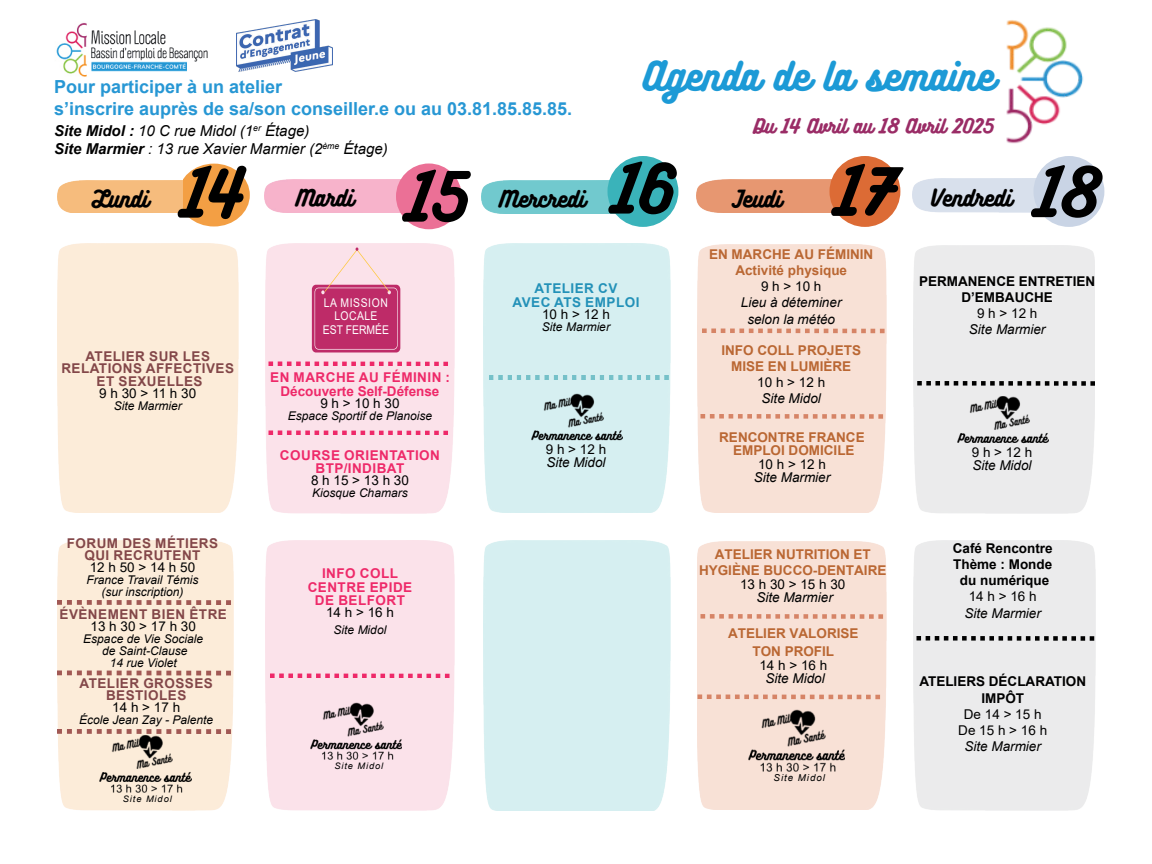
<style>
.page{position:relative;width:1152px;height:864px;background:#fff}
.page>*{position:absolute;margin:0;border:0;box-sizing:border-box;transform-origin:0 0}
.t1{font:60px "Bukhari Script";color:#000}
.t2{font:36px "Bukhari Script";color:#1c9ad6}
.t3{font:21px "Bukhari Script";color:#000}
.t4{font:700 18px/21.6px "Arial";color:#2797d4}
.t5{font:18px "Bukhari Script";color:#9a2c66}
.t6{font:italic 15px/18px "Arial";color:#000}
.t7{font:700 13.5px/16.2px "Arial";color:#ba6733;text-align:center}
.t8{font:13.5px/16.2px "Arial";color:#000;text-align:center}
.t9{font:italic 13.5px/16.2px "Arial";color:#000;text-align:center}
.t10{font:700 13.5px/13.5px "Arial";letter-spacing:.035em;color:#834749;text-align:right}
.t11{font:700 13.5px/16.2px "Arial";color:#000;text-align:center}
.t12{font:700 13.5px "Arial";letter-spacing:.015em;color:#ee2969}
.t13{font:700 13.5px/13.5px "Arial";letter-spacing:.035em;color:#ee2969;text-align:center}
.t14{font:700 13.5px/13.5px "Arial";letter-spacing:.035em;color:#2391b8}
.t15{font:italic 12px/12px "Arial";color:#000;text-align:center}
.t16{font:12px/13px "Arial";letter-spacing:.04em;color:#fff;text-align:center;scale:.86 1}
.t17{font:italic 9.6px "Arial";letter-spacing:.1em;color:#000}
.t18{font:italic 9px "Arial";letter-spacing:.1em;color:#000}
.s1{font-weight:700}
</style>
<div class="page">
<img style="left:1006px;top:20px;width:78px;height:124px">
<div style="left:57px;top:540px;width:177px;height:271px;background:#fcecd9"></div>
<div style="left:57px;top:180px;width:126px;height:33px;background:#f6bc7d"></div>
<svg style="left:183px;top:164px;width:67px;height:62px"></svg>
<div style="left:264px;top:179px;width:137px;height:34px;background:#f7b3cb"></div>
<div style="left:396px;top:164px;width:66px;height:65px;background:#eb7096;border-radius:50%"></div>
<div style="left:482px;top:180px;width:134px;height:34px;background:#71c9ce"></div>
<div style="left:608px;top:156px;width:70px;height:71px;background:#3ab3ba;border-radius:50%"></div>
<div style="left:266px;top:243px;width:189px;height:270px;background:#fbe2ea"></div>
<div style="left:697px;top:180px;width:140px;height:33px;background:#e79771"></div>
<div style="left:830px;top:156px;width:70px;height:71px;background:#dc6b35;border-radius:50%"></div>
<div style="left:698px;top:541px;width:189px;height:269px;background:#f8e1d6"></div>
<div style="left:483px;top:243px;width:187px;height:270px;background:#d6eff1"></div>
<div style="left:912px;top:178px;width:128px;height:34px;background:#d8e0ec"></div>
<div style="left:1034px;top:156px;width:70px;height:71px;background:#c9d4e5;border-radius:50%"></div>
<svg style="left:312px;top:248px;width:88px;height:104px;background:#d46f97"></svg>
<img style="left:236px;top:19px;width:96px;height:53px">
<img style="left:56px;top:23px;width:152px;height:54px">
<svg style="left:268px;top:362px;width:180px;height:4px"></svg>
<svg style="left:268px;top:431px;width:180px;height:4px"></svg>
<img style="left:748px;top:710px;width:97px;height:61px">
<img style="left:99px;top:735px;width:93px;height:58px">
<img style="left:311px;top:702px;width:91px;height:58px">
<img style="left:531px;top:393px;width:91px;height:48px">
<svg style="left:916px;top:636px;width:178px;height:5px"></svg>
<svg style="left:270px;top:674px;width:180px;height:4px"></svg>
<svg style="left:57px;top:600px;width:174px;height:5px"></svg>
<svg style="left:57px;top:729px;width:174px;height:5px"></svg>
<svg style="left:57px;top:671px;width:174px;height:5px"></svg>
<svg style="left:702px;top:328px;width:183px;height:5px"></svg>
<svg style="left:700px;top:414px;width:183px;height:5px"></svg>
<svg style="left:700px;top:614px;width:183px;height:5px"></svg>
<svg style="left:698px;top:694px;width:182px;height:5px"></svg>
<img style="left:489px;top:375px;width:180px;height:5px">
<svg style="left:917px;top:381px;width:178px;height:5px"></svg>
<img style="left:957px;top:396px;width:92px;height:48px">
<h3 class="t4" style="left:54px;top:77px;width:520px">POUR PARTICIPER À UN ATELIER<br>S’INSCRIRE AUPRÈS DE SA/SON CONSEILLER.E OU AU 03.81.85.85.85.</h3>
<p class="t6" style="left:54px;top:122px;width:335px"><span class="s1">Site Midol :</span> 10 C rue Midol (1<sup>er</sup> Étage)<br><span class="s1">Site Marmier</span> : 13 rue Xavier Marmier (2<sup>ème</sup> Étage)</p>
<h3 class="t3" style="left:92px;top:187px;width:58px">Lundi</h3>
<h1 class="t1" style="left:181px;top:160px;width:65px">14</h1>
<h1 class="t1" style="left:406px;top:164px;width:65px">15</h1>
<h3 class="t3" style="left:296px;top:187px;width:59px">Mardi</h3>
<h3 class="t3" style="left:500px;top:187px;width:87px">Mercredi</h3>
<h2 class="t2" style="left:644px;top:57px;width:352px">Agenda de la semaine</h2>
<h3 class="t5" style="left:753px;top:116px;width:243px">Du 14 Avril au 18 Avril 2025</h3>
<h1 class="t1" style="left:612px;top:156px;width:63px">16</h1>
<h3 class="t3" style="left:732px;top:187px;width:51px">Jeudi</h3>
<h1 class="t1" style="left:835px;top:159px;width:63px">17</h1>
<h3 class="t3" style="left:931px;top:187px;width:82px">Vendredi</h3>
<h1 class="t1" style="left:1035px;top:160px;width:67px">18</h1>
<p class="t10" style="left:85px;top:349px;width:10px">ATELIER</p>
<p class="t10" style="left:149px;top:349px;width:11px">SUR</p>
<p class="t10" style="left:183px;top:349px;width:10px">LES</p>
<p class="t10" style="left:61px;top:361px;width:10px">RELATIONS</p>
<p class="t10" style="left:97px;top:361px;width:61px">AFFECTIVES<br>ET SEXUELLES</p>
<p class="t8" style="left:99px;top:385px;width:98px">9 h 30 &gt; 11 h 30</p>
<p class="t15" style="left:114px;top:400px;width:70px">Site Marmier</p>
<p class="t10" style="left:67px;top:537px;width:11px">FORUM</p>
<p class="t10" style="left:122px;top:537px;width:11px">DES</p>
<p class="t10" style="left:155px;top:537px;width:31px">MÉTIERS</p>
<p class="t10" style="left:84px;top:549px;width:40px">QUI RECRUTENT</p>
<p class="t8" style="left:90px;top:559px;width:107px">12 h 50 &gt; 14 h 50</p>
<p class="t15" style="left:87px;top:574px;width:113px">France Travail Témis (sur inscription)</p>
<p class="t10" style="left:60px;top:607px;width:21px">ÉVÈNEMENT</p>
<p class="t10" style="left:152px;top:607px;width:9px">BIEN</p>
<p class="t10" style="left:189px;top:607px;width:20px">ÊTRE</p>
<p class="t8" style="left:91px;top:618px;width:107px">13 h 30 &gt; 17 h 30</p>
<p class="t15" style="left:83px;top:633px;width:121px">Espace de Vie Sociale de Saint-Clause<br>14 rue Violet</p>
<p class="t10" style="left:80px;top:676px;width:10px">ATELIER</p>
<p class="t10" style="left:143px;top:676px;width:11px">GROSSES</p>
<p class="t10" style="left:106px;top:688px;width:10px">BESTIOLES</p>
<p class="t8" style="left:112px;top:699px;width:69px">14 h &gt; 17 h</p>
<p class="t15" style="left:79px;top:714px;width:136px">École Jean Zay - Palente</p>
<p class="t18" style="left:123px;top:793px;width:50px">Site Midol</p>
<p class="t16" style="left:323px;top:297px;width:78px">LA MISSION<br>LOCALE<br>EST FERMÉE</p>
<p class="t12" style="left:270px;top:368px;width:35px">EN MARCHE</p>
<p class="t12" style="left:359px;top:368px;width:34px">AU FÉMININ</p>
<p class="t12" style="left:446px;top:368px;width:6px">:</p>
<p class="t12" style="left:280px;top:381px;width:161px">DÉCOUVERTE SELF-DÉFENSE</p>
<p class="t8" style="left:320px;top:395px;width:81px">9 h &gt; 10 h 30</p>
<p class="t15" style="left:288px;top:409px;width:146px">Espace Sportif de Planoise</p>
<p class="t13" style="left:280px;top:448px;width:162px">COURSE ORIENTATION<br>BTP/INDIBAT</p>
<p class="t8" style="left:311px;top:472px;width:99px">8 h 15 &gt; 13 h 30</p>
<p class="t15" style="left:312px;top:487px;width:97px">Kiosque Chamars</p>
<p class="t12" style="left:322px;top:564px;width:10px">INFO</p>
<p class="t12" style="left:360px;top:564px;width:11px">COLL</p>
<p class="t12" style="left:308px;top:578px;width:11px">CENTRE</p>
<p class="t12" style="left:370px;top:578px;width:10px">EPIDE</p>
<p class="t12" style="left:315px;top:591px;width:34px">DE BELFORT</p>
<p class="t8" style="left:326px;top:604px;width:69px">14 h &gt; 16 h</p>
<p class="t15" style="left:334px;top:623px;width:54px">Site Midol</p>
<p class="t18" style="left:334px;top:760px;width:50px">Site Midol</p>
<p class="t14" style="left:513px;top:282px;width:128px;text-indent:86px">CV<br>AVEC ATS EMPLOI</p>
<p class="t8" style="left:542px;top:306px;width:69px">10 h &gt; 12 h</p>
<p class="t15" style="left:542px;top:321px;width:70px">Site Marmier</p>
<p class="t14" style="left:534px;top:282px;width:10px">ATELIER</p>
<p class="t7" style="left:709px;top:246px;width:166px">EN MARCHE AU FÉMININ<br>ACTIVITÉ PHYSIQUE</p>
<p class="t8" style="left:761px;top:278px;width:62px">9 h &gt; 10 h</p>
<p class="t9" style="left:741px;top:295px;width:102px">Lieu à déteminer selon la météo</p>
<p class="t7" style="left:721px;top:342px;width:141px">INFO COLL PROJETS<br>MISE EN LUMIÈRE</p>
<p class="t8" style="left:757px;top:374px;width:69px">10 h &gt; 12 h</p>
<p class="t9" style="left:762px;top:391px;width:61px">Site Midol</p>
<p class="t11" style="left:919px;top:273px;width:178px">PERMANENCE ENTRETIEN<br>D’EMBAUCHE</p>
<p class="t8" style="left:977px;top:305px;width:62px">9 h &gt; 12 h</p>
<p class="t9" style="left:969px;top:322px;width:78px">Site Marmier</p>
<p class="t7" style="left:719px;top:430px;width:147px;line-height:13.5px">RENCONTRE FRANCE<br>EMPLOI DOMICILE</p>
<p class="t8" style="left:758px;top:456px;width:69px">10 h &gt; 12 h</p>
<p class="t9" style="left:754px;top:470px;width:78px">Site Marmier</p>
<p class="t8" style="left:546px;top:441px;width:62px">9 h &gt; 12 h</p>
<p class="t9" style="left:546px;top:455px;width:61px">Site Midol</p>
<p class="t18" style="left:981px;top:454px;width:50px">Site Midol</p>
<p class="t8" style="left:972px;top:444px;width:62px">9 h &gt; 12 h</p>
<p class="t9" style="left:972px;top:458px;width:61px">Site Midol</p>
<p class="t18" style="left:555px;top:451px;width:50px">Site Midol</p>
<p class="t7" style="left:699px;top:546px;width:189px">ATELIER NUTRITION ET<br>HYGIÈNE BUCCO-DENTAIRE</p>
<p class="t8" style="left:740px;top:576px;width:107px">13 h 30 &gt; 15 h 30</p>
<p class="t9" style="left:756px;top:589px;width:78px">Site Marmier</p>
<p class="t7" style="left:728px;top:625px;width:132px;line-height:18px">ATELIER VALORISE<br>TON PROFIL</p>
<p class="t8" style="left:759px;top:657px;width:69px">14 h &gt; 16 h</p>
<p class="t9" style="left:766px;top:671px;width:61px">Site Midol</p>
<p class="t17" style="left:774px;top:772px;width:53px">Site Midol</p>
<p class="t11" style="left:953px;top:540px;width:101px">CAFÉ RENCONTRE<br>THÈME : MONDE<br>DU NUMÉRIQUE</p>
<p class="t8" style="left:969px;top:589px;width:69px">14 h &gt; 16 h</p>
<p class="t9" style="left:964px;top:605px;width:78px">Site Marmier</p>
<p class="t11" style="left:919px;top:674px;width:168px">ATELIERS DÉCLARATION<br>IMPÔT</p>
<p class="t8" style="left:958px;top:706px;width:90px">De 14 &gt; 15 h<br>De 15 h &gt; 16 h</p>
<p class="t9" style="left:964px;top:738px;width:78px">Site Marmier</p>
</div>
